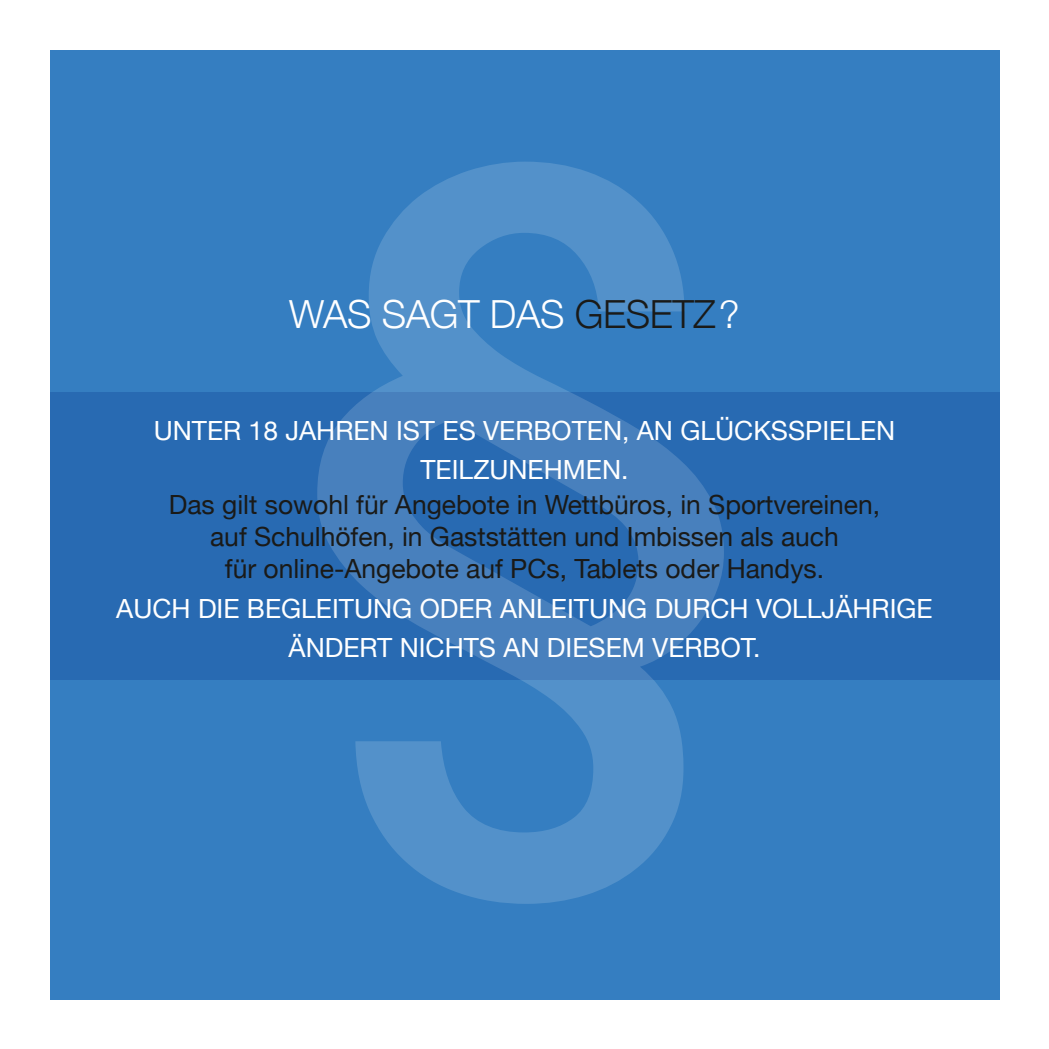
<style>
.page{position:relative;width:1049px;height:1049px;background:#fff}
.page>*{position:absolute;margin:0;border:0;box-sizing:border-box;transform-origin:0 0}
.t1{font:500 792.75px "Helvetica Neue";color:#fff}
.t2{font:300 38.75px "Helvetica Neue";letter-spacing:-.01em;color:#fff}
.t3{font:26.5px/31.8px "Helvetica Neue";color:#1a1a18;text-align:center}
.t4{font:26.5px/38.8px "Helvetica Neue";color:#fff;text-align:center}
.s1{color:#1a1a18}
</style>
<div class="page">
<div style="left:50px;top:50px;width:949px;height:949px;background:#357ec1"></div>
<div style="left:50px;top:392px;width:949px;height:287px;background:#286ab2"></div>
<h1 class="t1" style="left:300px;top:-178px;width:442px">§</h1>
<h2 class="t2" style="left:289px;top:283px;width:452px">WAS SAGT DAS <span class="s1">GESETZ</span>?</h2>
<p class="t4" style="left:154px;top:413px;width:743px">UNTER 18 JAHREN IST ES VERBOTEN, AN GLÜCKSSPIELEN<br>TEILZUNEHMEN.</p>
<p class="t3" style="left:169px;top:490px;width:713px">Das gilt sowohl für Angebote in Wettbüros, in Sportvereinen, auf Schulhöfen, in Gaststätten und Imbissen als auch<br>für online-Angebote auf PCs, Tablets oder Handys.</p>
<p class="t4" style="left:116px;top:591px;width:818px">AUCH DIE BEGLEITUNG ODER ANLEITUNG DURCH VOLLJÄHRIGE<br>ÄNDERT NICHTS AN DIESEM VERBOT.</p>
</div>
